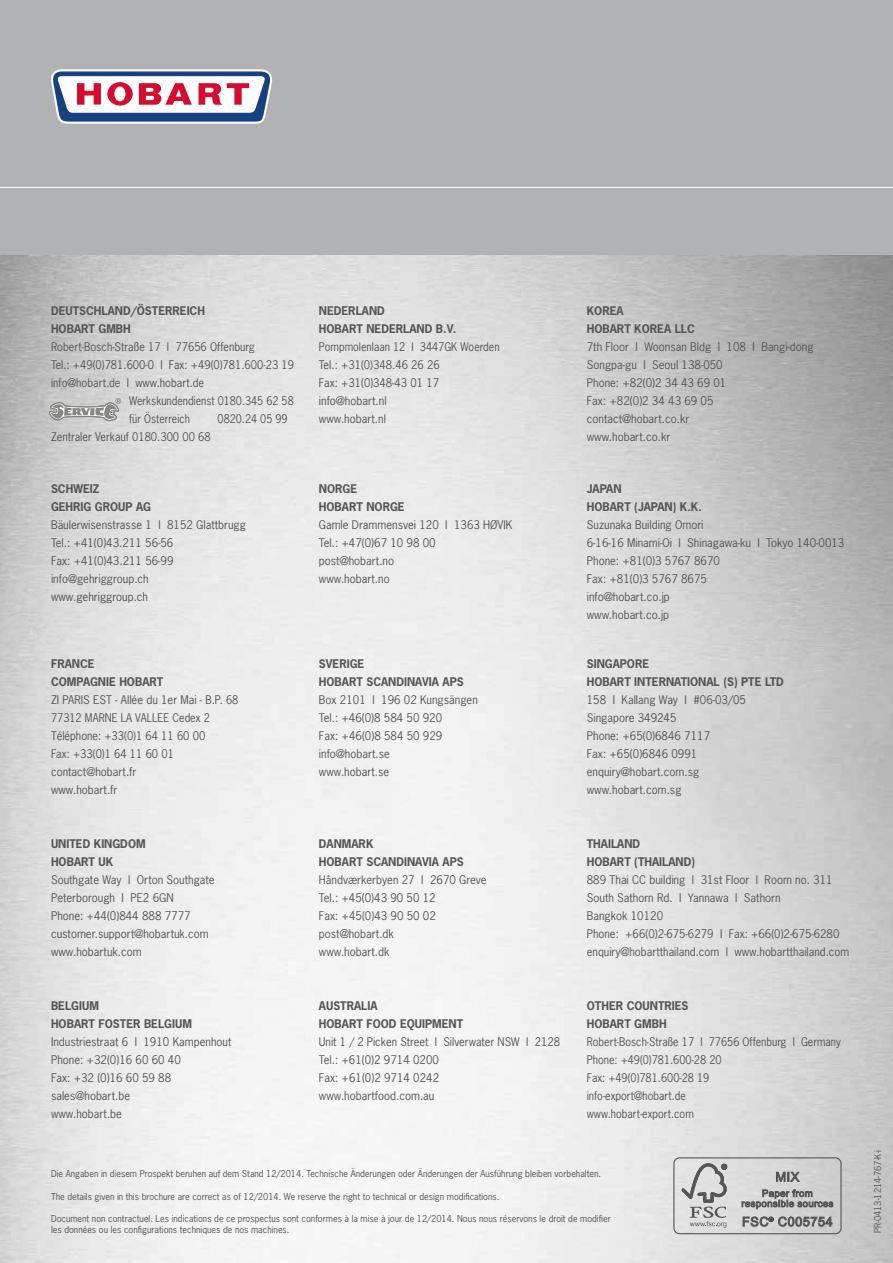
<style>
.page{position:relative;width:893px;height:1263px;background:#fff}
.page>*{position:absolute;margin:0;border:0;box-sizing:border-box;transform-origin:0 0}
.t1{font:11.25px/18px "News Gothic";color:#565656}
.t2{font:700 11.25px/18px "News Gothic";color:#565656}
.t3{font:11.25px/18px "News Gothic";color:#565656;scale:.95 1}
.t4{font:11.25px/18px "News Gothic";color:#565656;scale:.94 1}
.t5{font:9px/11.2px "News Gothic";color:#565656}
</style>
<div class="page">
<img style="left:0;top:255px;width:893px;height:1008px">
<div style="left:0;top:0;width:893px;height:255px;background:#b1b2b3"></div>
<div style="left:673px;top:1157px;width:169px;height:77px;border:1px solid #565656;border-radius:6px"></div>
<svg style="left:681px;top:1163px;width:46px;height:65px"></svg>
<svg style="left:776px;top:1170px;width:24px;height:13px"></svg>
<svg style="left:742px;top:1189px;width:91px;height:20px"></svg>
<svg style="left:742px;top:1216px;width:91px;height:11px"></svg>
<svg style="left:49px;top:398px;width:72px;height:23px"></svg>
<svg style="left:51px;top:69px;width:221px;height:55px"></svg>
<hr style="left:0;top:187px;width:893px;height:1px;background:#fff">
<p class="t2" style="left:51px;top:302px;width:156px">DEUTSCHLAND/ÖSTERREICH<br>HOBART GMBH</p>
<p class="t1" style="left:51px;top:338px;width:244px">Robert-Bosch-Straße 17 I 77656 Offenburg<br>Tel.: +49(0)781.600-0 I Fax: +49(0)781.600-23 19 info@hobart.de I www.hobart.de</p>
<p class="t4" style="left:129px;top:392px;width:177px">Werkskundendienst 0180.345 62 58 für Österreich</p>
<p class="t4" style="left:218px;top:410px;width:76px">0820.24 05 99</p>
<p class="t1" style="left:51px;top:428px;width:161px">Zentraler Verkauf 0180.300 00 68</p>
<p class="t2" style="left:51px;top:480px;width:101px">SCHWEIZ<br>GEHRIG GROUP AG</p>
<p class="t1" style="left:51px;top:516px;width:197px">Bäulerwisenstrasse 1 I 8152 Glattbrugg<br>Tel.: +41(0)43.211 56-56<br>Fax: +41(0)43.211 56-99 info@gehriggroup.ch www.gehriggroup.ch</p>
<p class="t2" style="left:51px;top:654px;width:114px">FRANCE<br>COMPAGNIE HOBART</p>
<p class="t1" style="left:51px;top:691px;width:189px">ZI PARIS EST - Allée du 1er Mai - B.P. 68<br>77312 MARNE LA VALLEE Cedex 2<br>Téléphone: +33(0)1 64 11 60 00<br>Fax: +33(0)1 64 11 60 01 contact@hobart.fr<br>www.hobart.fr</p>
<p class="t2" style="left:51px;top:835px;width:96px">UNITED KINGDOM<br>HOBART UK</p>
<p class="t1" style="left:51px;top:871px;width:165px">Southgate Way I Orton Southgate<br>Peterborough I PE2 6GN<br>Phone: +44(0)844 888 7777 customer.support@hobartuk.com www.hobartuk.com</p>
<p class="t2" style="left:51px;top:997px;width:142px">BELGIUM<br>HOBART FOSTER BELGIUM</p>
<p class="t1" style="left:51px;top:1033px;width:182px">Industriestraat 6 I 1910 Kampenhout<br>Phone: +32(0)16 60 60 40<br>Fax: +32 (0)16 60 59 88 sales@hobart.be<br>www.hobart.be</p>
<p class="t2" style="left:319px;top:302px;width:139px">NEDERLAND<br>HOBART NEDERLAND B.V.</p>
<p class="t3" style="left:319px;top:338px;width:192px">Pompmolenlaan 12 I 3447GK Woerden<br>Tel.: +31(0)348.46 26 26<br>Fax: +31(0)348-43 01 17 info@hobart.nl<br>www.hobart.nl</p>
<p class="t2" style="left:319px;top:480px;width:87px">NORGE<br>HOBART NORGE</p>
<p class="t1" style="left:319px;top:516px;width:195px">Gamle Drammensvei 120 I 1363 HØVIK<br>Tel.: +47(0)67 10 98 00 post@hobart.no<br>www.hobart.no</p>
<p class="t2" style="left:319px;top:654px;width:146px">SVERIGE<br>HOBART SCANDINAVIA APS</p>
<p class="t1" style="left:319px;top:691px;width:160px">Box 2101 I 196 02 Kungsängen<br>Tel.: +46(0)8 584 50 920<br>Fax: +46(0)8 584 50 929 info@hobart.se<br>www.hobart.se</p>
<p class="t2" style="left:319px;top:835px;width:146px">DANMARK<br>HOBART SCANDINAVIA APS</p>
<p class="t1" style="left:319px;top:871px;width:169px">Håndværkerbyen 27 I 2670 Greve<br>Tel.: +45(0)43 90 50 12<br>Fax: +45(0)43 90 50 02 post@hobart.dk<br>www.hobart.dk</p>
<p class="t2" style="left:319px;top:997px;width:146px">AUSTRALIA<br>HOBART FOOD EQUIPMENT</p>
<p class="t1" style="left:319px;top:1033px;width:243px">Unit 1 / 2 Picken Street I Silverwater NSW I 2128<br>Tel.: +61(0)2 9714 0200<br>Fax: +61(0)2 9714 0242<br>www.hobartfood.com.au</p>
<p class="t2" style="left:587px;top:302px;width:110px">KOREA<br>HOBART KOREA LLC</p>
<p class="t1" style="left:587px;top:338px;width:228px">7th Floor I Woonsan Bldg I 108 I Bangi-dong<br>Songpa-gu I Seoul 138-050<br>Phone: +82(0)2 34 43 69 01<br>Fax: +82(0)2 34 43 69 05 contact@hobart.co.kr<br>www.hobart.co.kr</p>
<p class="t2" style="left:587px;top:480px;width:117px">JAPAN<br>HOBART (JAPAN) K.K.</p>
<p class="t1" style="left:587px;top:516px;width:259px">Suzunaka Building Omori<br>6-16-16 Minami-Oi I Shinagawa-ku I Tokyo 140-0013<br>Phone: +81(0)3 5767 8670<br>Fax: +81(0)3 5767 8675<br>info@hobart.co.jp<br>www.hobart.co.jp</p>
<p class="t2" style="left:587px;top:654px;width:199px">SINGAPORE<br>HOBART INTERNATIONAL (S) PTE LTD</p>
<p class="t1" style="left:587px;top:691px;width:161px">158 I Kallang Way I #06-03/05<br>Singapore 349245<br>Phone: +65(0)6846 7117<br>Fax: +65(0)6846 0991 enquiry@hobart.com.sg www.hobart.com.sg</p>
<p class="t2" style="left:587px;top:835px;width:110px">THAILAND<br>HOBART (THAILAND)</p>
<p class="t1" style="left:587px;top:871px;width:264px">889 Thai CC building I 31st Floor I Room no. 311<br>South Sathorn Rd. I Yannawa I Sathorn<br>Bangkok 10120<br>Phone: +66(0)2-675-6279 I Fax: +66(0)2-675-6280 enquiry@hobartthailand.com I www.hobartthailand.com</p>
<p class="t2" style="left:587px;top:997px;width:103px">OTHER COUNTRIES<br>HOBART GMBH</p>
<p class="t3" style="left:587px;top:1033px;width:269px">Robert-Bosch-Straße 17 I 77656 Offenburg I Germany<br>Phone: +49(0)781.600-28 20<br>Fax: +49(0)781.600-28 19<br>info-export@hobart.de<br>www.hobart-export.com</p>
<p class="t5" style="left:51px;top:1168px;width:551px">Die Angaben in diesem Prospekt beruhen auf dem Stand 12/2014. Technische Änderungen oder Änderungen der Ausführung bleiben vorbehalten.</p>
<p class="t5" style="left:51px;top:1190px;width:450px">The details given in this brochure are correct as of 12/2014. We reserve the right to technical or design modifications.</p>
<p class="t5" style="left:51px;top:1213px;width:561px">Document non contractuel. Les indications de ce prospectus sont conformes à la mise à jour de 12/2014. Nous nous réservons le droit de modifier les données ou les configurations techniques de nos machines.</p>
<p class="t5" style="left:872px;top:1233px;width:85px;rotate:-90deg">PR-0413-1214-767-K-i</p>
</div>
